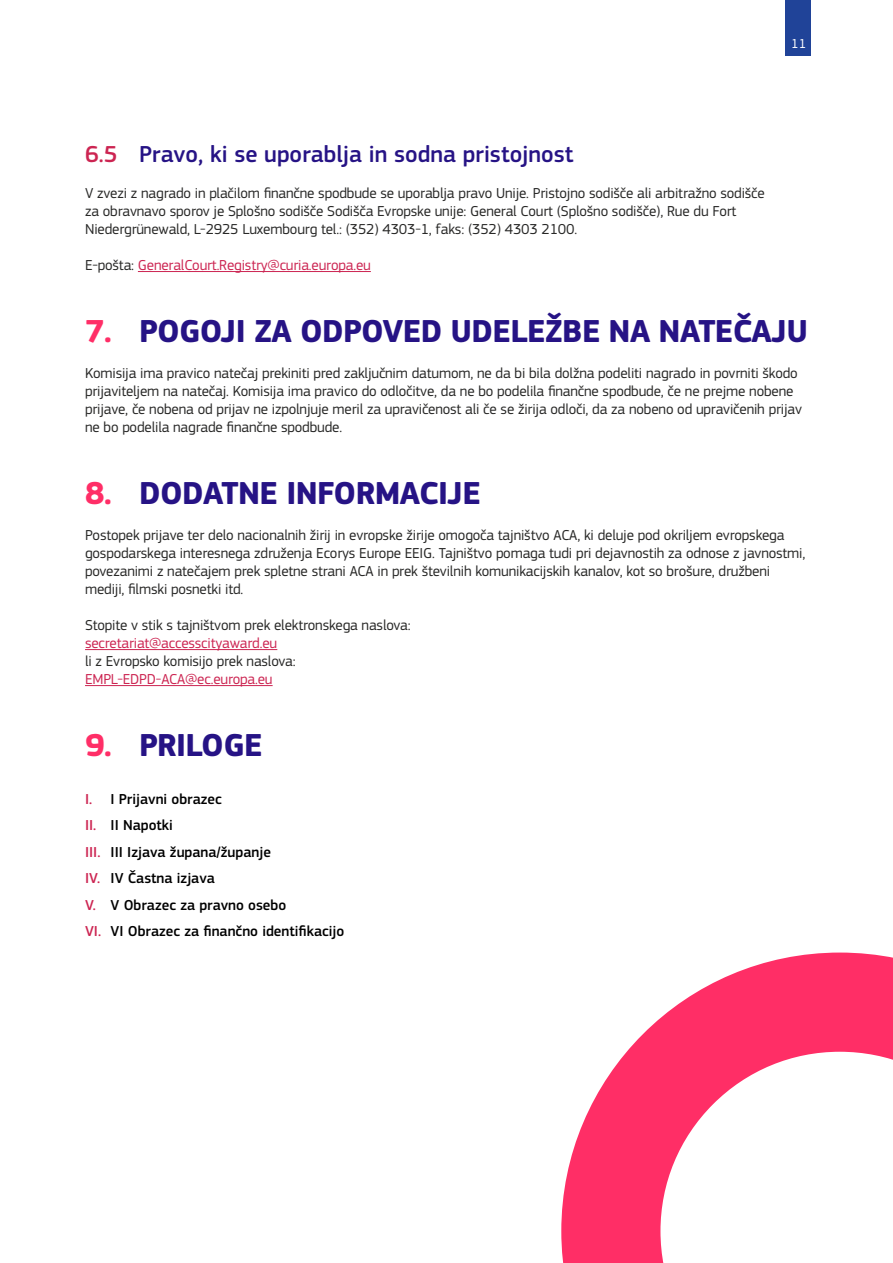
<style>
.page{position:relative;width:893px;height:1263px;background:#fff}
.page>*{position:absolute;margin:0;border:0;box-sizing:border-box;transform-origin:0 0}
.Heading__H1{font:700 33px "EC Square Sans Pro";letter-spacing:-.02em;color:#261385}
.Heading__H2{font:500 24px "EC Square Sans Pro";color:#261385}
.Body_Copy__P{font:15px/18px "EC Square Sans Pro";letter-spacing:-.01em;color:#282827}
.t1{font:500 15px "EC Square Sans Pro";color:#000}
.Body_Copy__P-2{font:15px "EC Square Sans Pro";letter-spacing:-.01em;color:#cc2552}
.t2{font:13.5px "EC Square Sans Pro";color:#fff}
.s1{color:#cc2552}
.s2{color:#282827}
.s3{color:#ff2e67}
</style>
<div class="page">
<hr style="left:138px;top:271px;width:233px;height:1px;background:#cc2552">
<hr style="left:85px;top:649px;width:192px;height:1px;background:#cc2552">
<hr style="left:85px;top:685px;width:188px;height:1px;background:#cc2552">
<svg style="left:561px;top:952px;width:332px;height:311px"></svg>
<div style="left:785px;top:0;width:26px;height:56px;background:#204398"></div>
<p class="t2" style="left:791px;top:36px;width:17px">11</p>
<h2 class="Heading__H2" style="left:85px;top:140px;width:490px"><span class="s1">6.5</span> Pravo, ki se uporablja in sodna pristojnost</h2>
<p class="Body_Copy__P" style="left:85px;top:184px;width:681px">V zvezi z nagrado in plačilom finančne spodbude se uporablja pravo Unije. Pristojno sodišče ali arbitražno sodišče za obravnavo sporov je Splošno sodišče Sodišča Evropske unije: General Court (Splošno sodišče), Rue du Fort<br>Niedergrünewald, L-2925 Luxembourg tel.: (352) 4303-1, faks: (352) 4303 2100.</p>
<p class="Body_Copy__P-2" style="left:85px;top:256px;width:287px"><span class="s2">E-pošta:</span> GeneralCourt.Registry@curia.europa.eu</p>
<h1 class="Heading__H1" style="left:85px;top:311px;width:724px"><span class="s3">7.</span> POGOJI ZA ODPOVED UDELEŽBE NA NATEČAJU</h1>
<p class="Body_Copy__P" style="left:85px;top:364px;width:718px">Komisija ima pravico natečaj prekiniti pred zaključnim datumom, ne da bi bila dolžna podeliti nagrado in povrniti škodo prijaviteljem na natečaj. Komisija ima pravico do odločitve, da ne bo podelila finančne spodbude, če ne prejme nobene prijave, če nobena od prijav ne izpolnjuje meril za upravičenost ali če se žirija odloči, da za nobeno od upravičenih prijav ne bo podelila nagrade finančne spodbude.</p>
<h1 class="Heading__H1" style="left:85px;top:473px;width:397px"><span class="s3">8.</span> DODATNE INFORMACIJE</h1>
<p class="Body_Copy__P" style="left:85px;top:526px;width:722px">Postopek prijave ter delo nacionalnih žirij in evropske žirije omogoča tajništvo ACA, ki deluje pod okriljem evropskega gospodarskega interesnega združenja Ecorys Europe EEIG. Tajništvo pomaga tudi pri dejavnostih za odnose z javnostmi, povezanimi z natečajem prek spletne strani ACA in prek številnih komunikacijskih kanalov, kot so brošure, družbeni mediji, filmski posnetki itd.</p>
<p class="Body_Copy__P" style="left:85px;top:616px;width:327px">Stopite v stik s tajništvom prek elektronskega naslova: <span class="s1">secretariat@accesscityaward.eu<br></span>li z Evropsko komisijo prek naslova:<br><span class="s1">EMPL-EDPD-ACA@ec.europa.eu</span></p>
<h1 class="Heading__H1" style="left:85px;top:725px;width:179px"><span class="s3">9.</span> PRILOGE</h1>
<p class="t1" style="left:85px;top:790px;width:138px"><span class="s1">I.</span> I Prijavni obrazec</p>
<p class="t1" style="left:85px;top:817px;width:89px"><span class="s1">II.</span> II Napotki</p>
<p class="t1" style="left:85px;top:843px;width:187px"><span class="s1">III.</span> III Izjava župana/županje</p>
<p class="t1" style="left:85px;top:870px;width:131px"><span class="s1">IV.</span> IV Častna izjava</p>
<p class="t1" style="left:85px;top:896px;width:203px"><span class="s1">V.</span> V Obrazec za pravno osebo</p>
<p class="t1" style="left:85px;top:923px;width:261px"><span class="s1">VI.</span> VI Obrazec za finančno identifikacijo</p>
</div>
